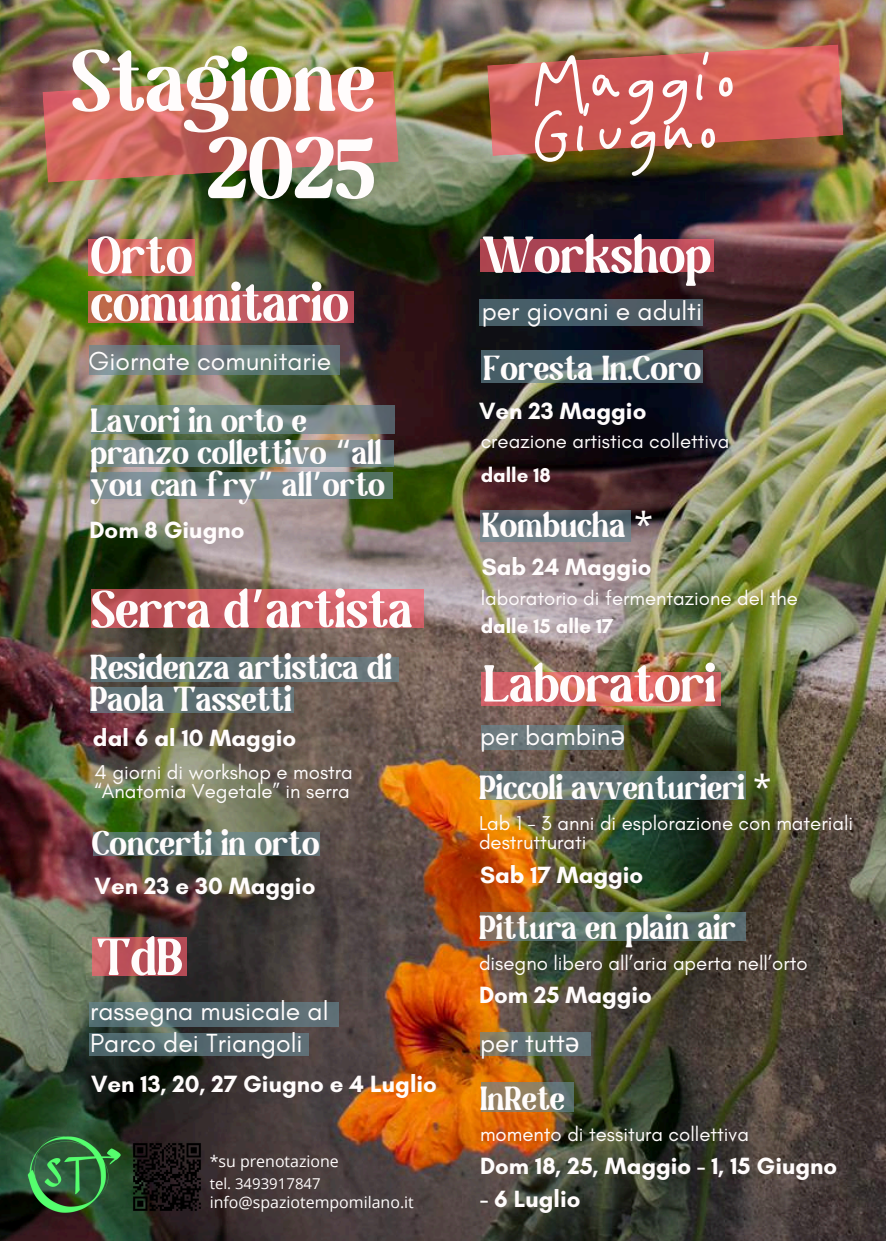
<style>
.page{position:relative;width:886px;height:1241px;background:#fff}
.page>*{position:absolute;margin:0;border:0;box-sizing:border-box;transform-origin:0 0}
.t1{font:86.5px/87.2px "Magilio";color:#fffcfc;text-align:right}
.t2{font:100 71.5px/51.2px "Hey Tiny DEMO";color:#fffcfc}
.t3{font:52.25px/47.4px "Magilio";color:#fffcfc}
.t4{font:51.94px "Magilio";color:#fffcfc}
.t5{font:34.56px/31.4px "Magilio";color:#fffcfc}
.t6{font:33.38px/31.9px "Magilio";color:#fffcfc}
.t7{font:26.56px/31.4px "Glacial Indifference";color:#fffcfc}
.t8{font:26.44px "Glacial Indifference";color:#fffcfc}
.t9{font:700 24px "Glacial Indifference";color:#fffcfc}
.t10{font:700 23.94px "Glacial Indifference";color:#fffcfc}
.t11{font:20.38px/19.4px "Glacial Indifference";color:#fffcfc}
.t12{font:700 20.38px "Glacial Indifference";color:#fffcfc}
.t13{font:15.94px "Open Sans";color:#fffcfc}
.t14{font:15px "Open Sans";color:#fffcfc}
.s1{font-family:"Noto Sans Gurmukhi"}
.s2{font-family:"Noto Sans"}
</style>
<div class="page">
<img style="left:0;top:0;width:886px;height:1240px">
<img style="left:153px;top:1139px;width:52px;height:75px">
<img style="left:42px;top:71px;width:357px;height:112px">
<img style="left:487px;top:44px;width:356px;height:112px">
<img style="left:0;top:1113px;width:153px;height:123px">
<div style="left:479px;top:299px;width:224px;height:26px;background:#485c67"></div>
<svg style="left:481px;top:239px;width:233px;height:32px;fill:#ab4351"></svg>
<svg style="left:481px;top:350px;width:222px;height:32px;fill:#485e67"></svg>
<svg style="left:481px;top:510px;width:150px;height:32px"></svg>
<svg style="left:92px;top:405px;width:303px;height:28px"></svg>
<svg style="left:92px;top:440px;width:302px;height:26px"></svg>
<svg style="left:89px;top:291px;width:265px;height:31px"></svg>
<svg style="left:89px;top:239px;width:106px;height:37px"></svg>
<svg style="left:89px;top:345px;width:251px;height:30px"></svg>
<svg style="left:90px;top:1002px;width:249px;height:24px;fill:#576c72"></svg>
<svg style="left:92px;top:937px;width:95px;height:38px;fill:#b74e58"></svg>
<svg style="left:480px;top:671px;width:240px;height:34px"></svg>
<svg style="left:481px;top:725px;width:142px;height:25px;fill:#6a787b"></svg>
<svg style="left:480px;top:771px;width:266px;height:29px"></svg>
<svg style="left:91px;top:472px;width:302px;height:27px"></svg>
<svg style="left:89px;top:1032px;width:220px;height:23px;fill:#546a6f"></svg>
<svg style="left:480px;top:911px;width:266px;height:29px"></svg>
<div style="left:92px;top:657px;width:307px;height:24px;background:#637477"></div>
<svg style="left:91px;top:687px;width:203px;height:26px;fill:#607175"></svg>
<svg style="left:91px;top:589px;width:333px;height:39px;fill:#ca5c62"></svg>
<svg style="left:93px;top:832px;width:227px;height:24px"></svg>
<svg style="left:481px;top:1032px;width:110px;height:23px;fill:#637375"></svg>
<svg style="left:482px;top:1082px;width:92px;height:30px;fill:#917e61"></svg>
<p class="t1" style="left:71px;top:46px;width:306px">Stagione<br>2025</p>
<h4 class="t2" style="left:530px;top:61px;width:209px">Maggio<br>Giugno</h4>
<p class="t3" style="left:91px;top:236px;width:260px">Orto comunitario</p>
<p class="t8" style="left:89px;top:344px;width:244px">Giornate comunitarie</p>
<h4 class="t6" style="left:91px;top:408px;width:296px">Lavori in orto e pranzo collettivo <span class="s1">“</span>all you can fry<span class="s1">”</span> all<span class="s1">’</span>orto</h4>
<h3 class="t10" style="left:89px;top:515px;width:157px">Dom 8 Giugno</h3>
<h5 class="t4" style="left:91px;top:588px;width:323px">Serra d<span class="s1">’</span>artista</h5>
<h4 class="t5" style="left:90px;top:655px;width:303px">Residenza artistica di<br>Paola Tassetti</h4>
<h4 class="t9" style="left:93px;top:723px;width:205px">dal 6 al 10 Maggio</h4>
<p class="t11" style="left:95px;top:762px;width:260px">4 giorni di workshop e mostra “Anatomia Vegetale” in serra</p>
<h5 class="t5" style="left:92px;top:830px;width:229px">Concerti in orto</h5>
<p class="t9" style="left:95px;top:871px;width:222px">Ven 23 e 30 Maggio</p>
<h2 class="t4" style="left:97px;top:936px;width:88px">TdB</h2>
<h5 class="t7" style="left:90px;top:995px;width:240px">rassegna musicale al<br>Parco dei Triangoli</h5>
<h3 class="t9" style="left:91px;top:1068px;width:347px">Ven 13, 20, 27 Giugno e 4 Luglio</h3>
<h6 class="t13" style="left:210px;top:1149px;width:131px">*su prenotazione</h6>
<h3 class="t14" style="left:210px;top:1172px;width:112px">tel. 3493917847</h3>
<h6 class="t13" style="left:210px;top:1191px;width:206px">info@spaziotempomilano.it</h6>
<h3 class="t4" style="left:482px;top:234px;width:231px">Workshop</h3>
<h5 class="t7" style="left:482px;top:295px;width:222px">per giovani e adulti</h5>
<h4 class="t5" style="left:483px;top:356px;width:219px">Foresta In.Coro</h4>
<h5 class="t9" style="left:479px;top:396px;width:169px">Ven 23 Maggio</h5>
<h5 class="t11" style="left:481px;top:431px;width:250px">creazione artistica collettiva</h5>
<p class="t12" style="left:481px;top:462px;width:72px">dalle 18</p>
<h5 class="t5" style="left:482px;top:512px;width:172px">Kombucha <span class="s2">*</span></h5>
<h6 class="t9" style="left:482px;top:552px;width:171px">Sab 24 Maggio</h6>
<p class="t11" style="left:481px;top:588px;width:319px">laboratorio di fermentazione del the</p>
<p class="t12" style="left:481px;top:614px;width:134px">dalle 15 alle 17</p>
<h6 class="t4" style="left:484px;top:662px;width:234px">Laboratori</h6>
<h4 class="t7" style="left:480px;top:719px;width:147px">per bambin<span class="s2">ə</span></h4>
<h5 class="t6" style="left:479px;top:774px;width:294px">Piccoli avventurieri <span class="s2">*</span></h5>
<p class="t11" style="left:479px;top:812px;width:376px">Lab 1 - 3 anni di esplorazione con materiali destrutturati</p>
<p class="t10" style="left:480px;top:860px;width:165px">Sab 17 Maggio</p>
<p class="t6" style="left:479px;top:914px;width:258px">Pittura en plain air</p>
<p class="t10" style="left:479px;top:980px;width:174px">Dom 25 Maggio</p>
<h3 class="t11" style="left:479px;top:953px;width:330px">disegno libero all’aria aperta nell’orto</h3>
<h6 class="t7" style="left:480px;top:1026px;width:101px">per tutt<span class="s2">ə</span></h6>
<h4 class="t6" style="left:480px;top:1085px;width:86px">InRete</h4>
<h5 class="t11" style="left:480px;top:1123px;width:270px">momento di tessitura collettiva</h5>
<p class="t10" style="left:480px;top:1150px;width:359px">Dom 18, 25, Maggio - 1, 15 Giugno</p>
<p class="t10" style="left:480px;top:1184px;width:102px">- 6 Luglio</p>
</div>
